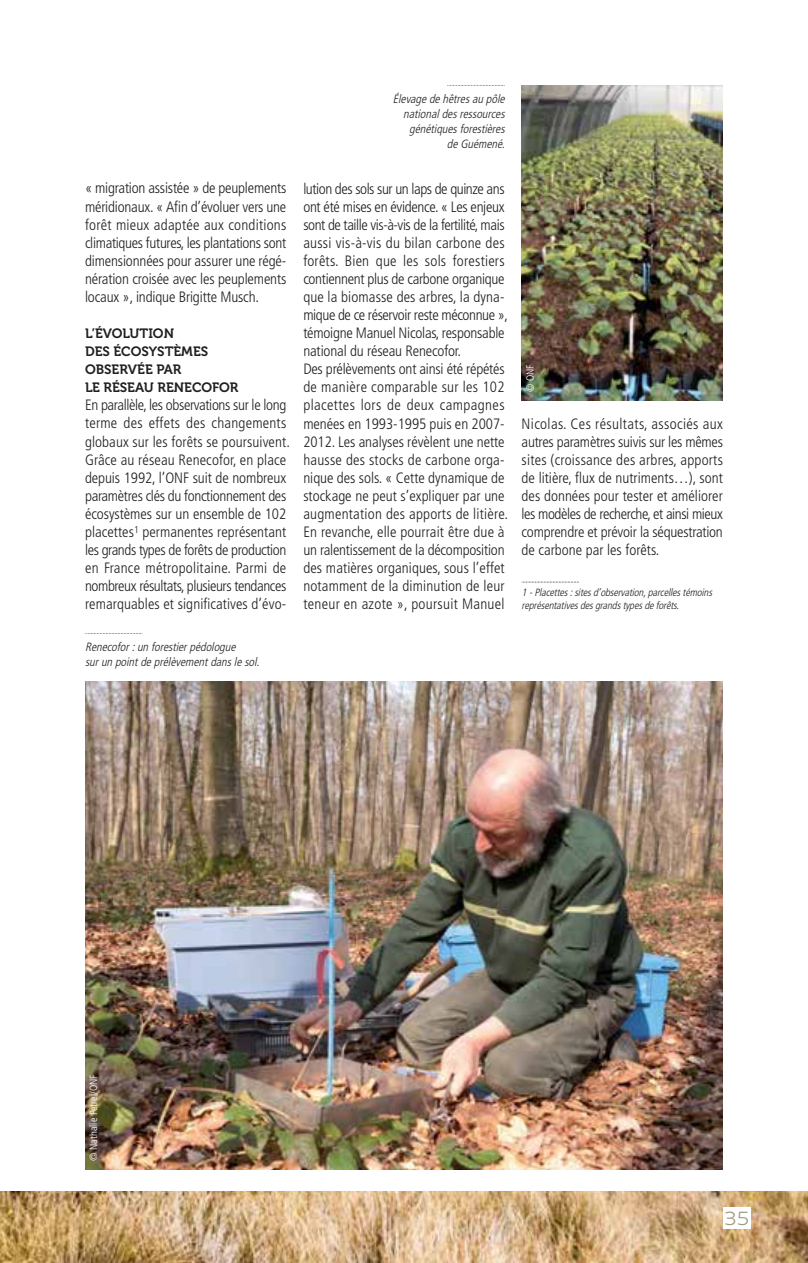
<style>
.page{position:relative;width:808px;height:1263px;background:#fff}
.page>*{position:absolute;margin:0;border:0;box-sizing:border-box;transform-origin:0 0}
.t1{font:300 19.5px "Pluto";color:#9f9b7d}
.t2{font:300 condensed 15px/18px "Frutiger LT Std";letter-spacing:-.005em;color:#231f20;text-align:justify}
.t3{font:13.5px/18.1px "Museo 700";color:#231f20}
.t4{font:italic 300 condensed 12px/15px "Frutiger LT Std";color:#231f20}
.t5{font:italic 300 condensed 10.5px/12.6px "Frutiger LT Std";color:#231f20}
.t6{font:300 condensed 10.5px "Frutiger LT Std";color:#fff}
</style>
<div class="page">
<img style="left:0;top:1191px;width:808px;height:72px">
<img style="left:85px;top:681px;width:638px;height:488px">
<svg style="left:85px;top:633px;width:58px;height:1px"></svg>
<svg style="left:522px;top:582px;width:57px;height:1px"></svg>
<svg style="left:447px;top:85px;width:58px;height:1px"></svg>
<img style="left:522px;top:85px;width:201px;height:316px">
<div style="left:723px;top:1207px;width:28px;height:22px;background:#fff"></div>
<p class="t2" style="left:85px;top:181px;width:203px">« migration assistée » de peuplements méridionaux. « Afin d’évoluer vers une forêt mieux adaptée aux conditions climatiques futures, les plantations sont dimensionnées pour assurer une régé&shy;nération croisée avec les peuplements locaux », indique Brigitte Musch.</p>
<p class="t3" style="left:85px;top:326px;width:155px">L’ÉVOLUTION<br>DES ÉCOSYSTÈMES<br>OBSERVÉE PAR<br>LE RÉSEAU RENECOFOR</p>
<p class="t2" style="left:85px;top:397px;width:206px;text-align:left">En parallèle, les observations sur le long terme des effets des changements globaux sur les forêts se poursuivent.<br>Grâce au réseau Renecofor, en place depuis 1992, l’ONF suit de nombreux paramètres clés du fonction nement des écosystèmes sur un ensemble de 102 placettes<sup>1</sup> permanentes représentant les grands types de forêts de production en France métropolitaine. Parmi de nombreux résultats, plusieurs tendances remarquables et significatives d’évo -</p>
<p class="t4" style="left:85px;top:640px;width:178px">Renecofor :un forestierpédologue surun pointde prélèvementdansle sol.</p>
<p class="t4" style="left:393px;top:92px;width:116px;text-align:right">Élevage de hêtresau pôle nationaldesressources génétiquesforestières<br>de Guémené.</p>
<p class="t2" style="left:303px;top:181px;width:206px;text-align:left">lution des sols sur un laps de quinze ans ont été mises en évidence. « Les enjeux sont de taille vis-à-vis de la fertilité, mais aussi vis-à-vis du bilan carbone des forêts. Bien que les sols forestiers contiennent plus de carbone organique que la biomasse des arbres, la dyna&shy;mique de ce réservoir reste méconnue », témoigne Manuel Nicolas, responsable national du réseau Renecofor.<br>Des prélèvements ont ainsi été répétés de manière comparable sur les 102 placettes lors de deux campagnes menées en 1993-1995 puis en 2007- 2012. Les analyses révèlent une nette hausse des stocks de carbone orga&shy;nique des sols. « Cette dynamique de stockage ne peut s’expliquer par une augmentation des apports de litière.<br>En revanche, elle pourrait être due à un ralentissement de la décomposition des matières organiques, sous l’effet notamment de la diminution de leur teneur en azote », poursuit Manuel</p>
<p class="t6" style="left:526px;top:392px;width:29px;rotate:-90deg">© ONF</p>
<p class="t2" style="left:522px;top:415px;width:203px">Nicolas. Ces résultats, associés aux autres paramètres suivis sur les mêmes sites (croissance des arbres, apports de litière, flux de nutriments…), sont des données pour tester et améliorer les modèles de recherche, et ainsi mieux comprendre et prévoir la séquestration de carbone par les forêts.</p>
<p class="t5" style="left:522px;top:587px;width:194px">1 -Placettes :sitesd’observation,parcellestémoins représentativesdesgrandstypesde forêts.</p>
<p class="t6" style="left:89px;top:1161px;width:88px;rotate:-90deg">© Nathalie Petrel/ONF</p>
<h1 class="t1" style="left:724px;top:1207px;width:27px">35</h1>
</div>
